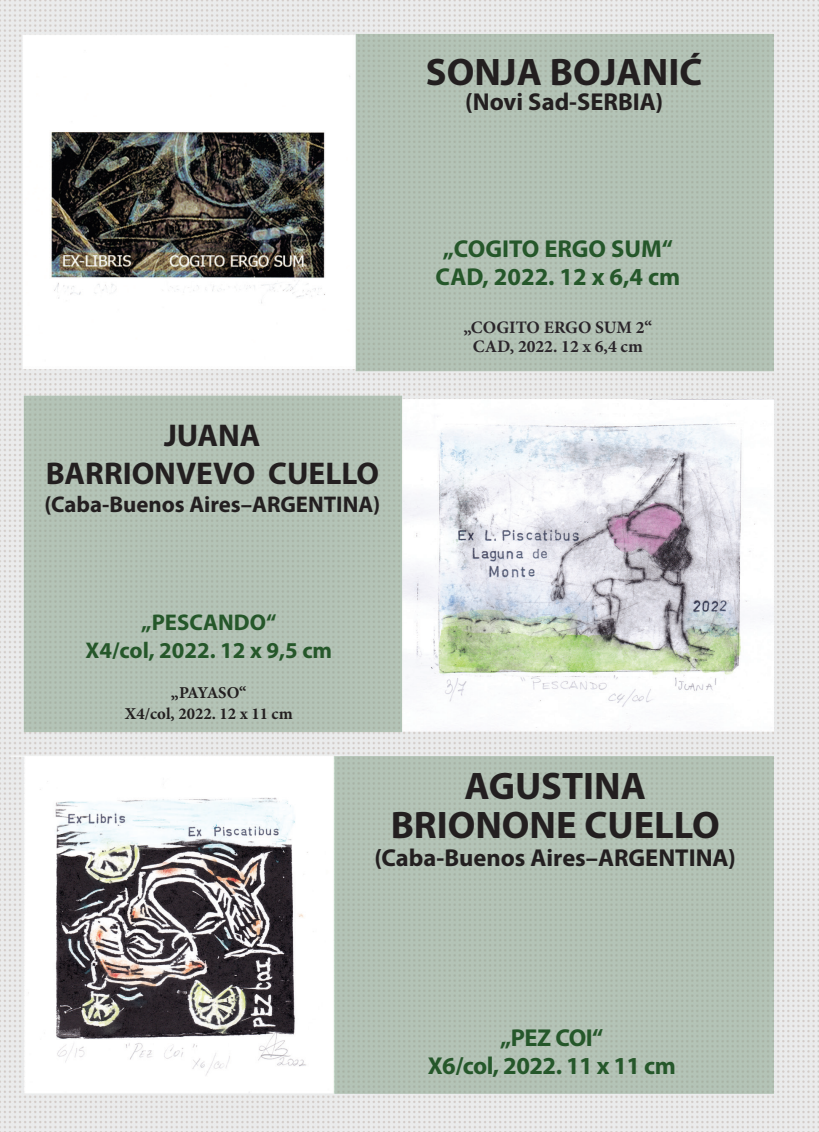
<style>
.page{position:relative;width:819px;height:1132px;background:#fff}
.page>*{position:absolute;margin:0;border:0;box-sizing:border-box;transform-origin:0 0}
.t1{font:700 38.5px/38.5px "Myriad Pro";color:#231f20;text-align:center}
.t2{font:700 31.5px/38.5px "Myriad Pro";color:#231f20;text-align:center}
.t3{font:700 24.5px/28px "Myriad Pro";letter-spacing:-.01em;color:#25572a;text-align:center}
.t4{font:700 24.5px "Myriad Pro";color:#231f20}
.t5{font:700 22.75px/28px "Myriad Pro";color:#25572a;text-align:center}
.t6{font:700 22.75px "Myriad Pro";color:#231f20}
.t7{font:700 17.5px/19.2px "Minion Pro";color:#2a252a;text-align:center}
.t8{font:700 16.62px/21px "Minion Pro";color:#231f20;text-align:center}
</style>
<div class="page">
<img style="left:0;top:0;width:819px;height:1131px">
<h1 class="t1" style="left:426px;top:53px;width:278px">SONJA BOJANIĆ</h1>
<p class="t4" style="left:465px;top:87px;width:199px">(Novi Sad-SERBIA)</p>
<p class="t2" style="left:46px;top:416px;width:335px">JUANA<br>BARRIONVEVO CUELLO</p>
<p class="t6" style="left:44px;top:491px;width:337px">(Caba-Buenos Aires–ARGENTINA)</p>
<p class="t5" style="left:85px;top:608px;width:248px">„PESCANDO“<br>X4/col, 2022. 12 x 9,5 cm</p>
<p class="t8" style="left:125px;top:682px;width:169px">„PAYASO“<br>X4/col, 2022. 12 x 11 cm</p>
<p class="t3" style="left:435px;top:235px;width:246px;text-align:left">„COGITO ERGO SUM“<br>CAD, 2022. 12 x 6,4 cm</p>
<p class="t7" style="left:463px;top:317px;width:190px">„COGITO ERGO SUM 2“<br>CAD, 2022. 12 x 6,4 cm</p>
<h1 class="t1" style="left:390px;top:767px;width:330px">AGUSTINA<br>BRIONONE CUELLO</h1>
<p class="t4" style="left:374px;top:843px;width:363px">(Caba-Buenos Aires–ARGENTINA)</p>
<p class="t3" style="left:427px;top:1023px;width:249px">„PEZ COI“<br>X6/col, 2022. 11 x 11 cm</p>
</div>
